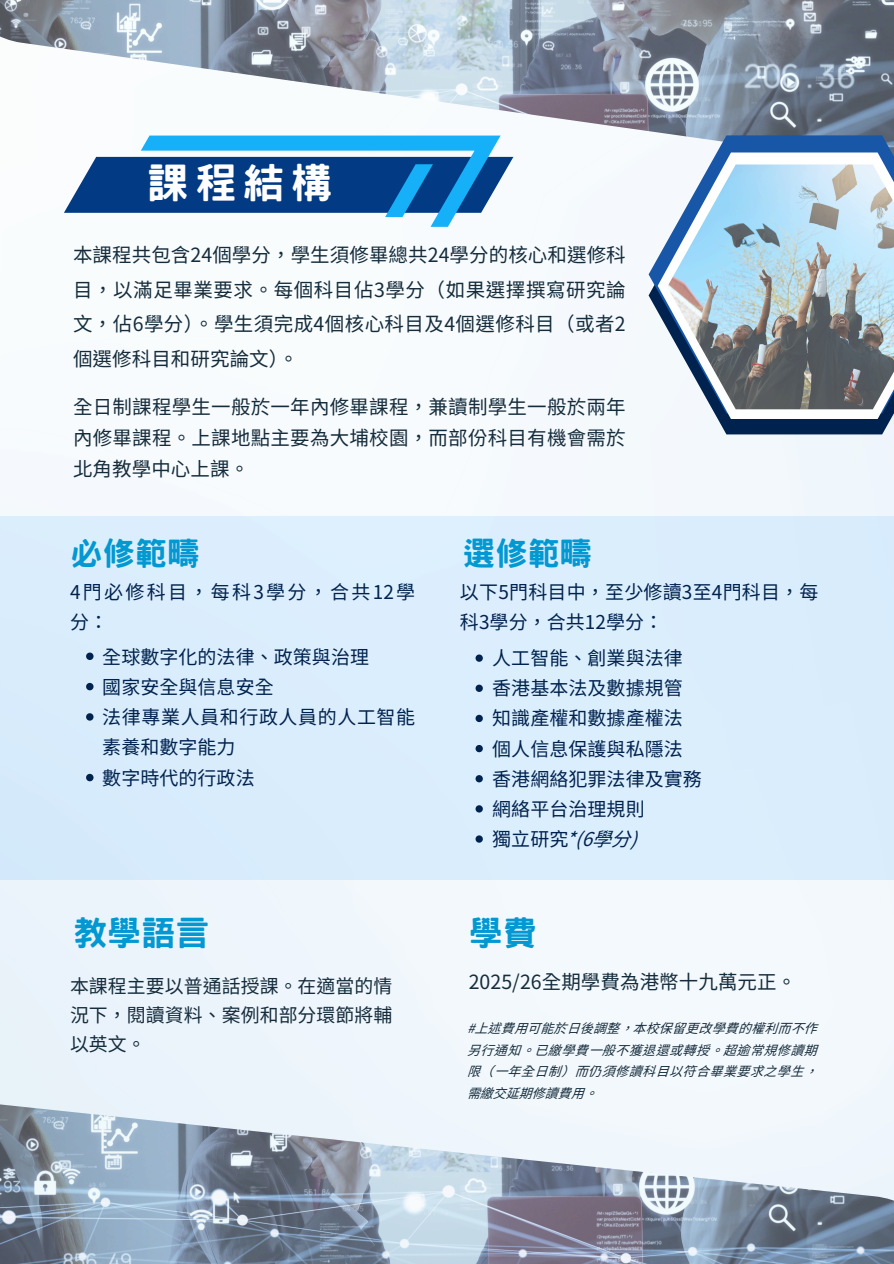
<style>
.page{position:relative;width:894px;height:1264px;background:#fff}
.page>*{position:absolute;margin:0;border:0;box-sizing:border-box;transform-origin:0 0}
.t1{font:800 41.55px "Han Wang Hei";color:#fff}
.t2{font:800 34.05px "Han Wang Hei";color:#0298d2}
.t3{font:800 32.4px "Han Wang Hei";color:#0298d2}
.t4{font:19.5px/34.5px "Source Han Sans SC";letter-spacing:.01em;color:#152c3c;text-align:justify}
.t5{font:18.9px/30.2px "Source Han Sans SC";letter-spacing:.005em;color:#00224f}
.t6{font:18.9px/29.2px "Source Han Sans SC";letter-spacing:.005em;color:#152c3c;text-align:justify}
.t7{font:18.9px/30.3px "Source Han Sans SC";letter-spacing:.03em;color:#00224f}
.t8{font:18.9px/30.3px "Source Han Sans SC";letter-spacing:.12em;color:#00224f}
.t9{font:12.9px/21.5px "Source Han Sans SC";letter-spacing:.045em;color:#152c3c}
</style>
<div class="page">
<img style="left:0;top:226px;width:893px;height:877px">
<svg style="left:64px;top:163px;width:446px;height:63px"></svg>
<div style="left:0;top:516px;width:893px;height:363px;background:#daedfc"></div>
<img style="left:0;top:1103px;width:893px;height:160px">
<img style="left:0;top:0;width:893px;height:163px">
<svg style="left:86px;top:652px;width:7px;height:8px"></svg>
<svg style="left:86px;top:683px;width:7px;height:7px"></svg>
<svg style="left:86px;top:713px;width:7px;height:7px"></svg>
<svg style="left:86px;top:773px;width:7px;height:8px"></svg>
<svg style="left:475px;top:654px;width:7px;height:7px"></svg>
<svg style="left:475px;top:684px;width:7px;height:8px"></svg>
<svg style="left:475px;top:714px;width:7px;height:8px"></svg>
<svg style="left:475px;top:745px;width:7px;height:7px"></svg>
<svg style="left:475px;top:775px;width:7px;height:7px"></svg>
<svg style="left:475px;top:805px;width:7px;height:7px"></svg>
<svg style="left:475px;top:835px;width:7px;height:7px"></svg>
<svg style="left:648px;top:413px;width:245px;height:21px;fill:#00224f"></svg>
<svg style="left:648px;top:135px;width:245px;height:278px"></svg>
<svg style="left:657px;top:152px;width:236px;height:267px"></svg>
<img style="left:667px;top:164px;width:226px;height:245px">
<p class="t1" style="left:147px;top:161px;width:186px">課程結構</p>
<p class="t4" style="left:73px;top:236px;width:554px">本課程共包含24個學分， 學生須修畢總共24學分的核心和選修科目， 以滿足畢業要求。 每個科目佔3學分（如果選擇撰寫研究論文， 佔6學分）。 學生須完成4個核心科目及4個選修科目（或者2個選修科目和研究論文）。</p>
<p class="t4" style="left:73px;top:390px;width:554px;line-height:30.8px">全日制課程學生一般於一年內修畢課程， 兼讀制學生一般於兩年內修畢課程。 上課地點主要為大埔校園， 而部份科目有機會需於北角教學中心上課。</p>
<h3 class="t3" style="left:70px;top:537px;width:131px">必修範疇</h3>
<h3 class="t8" style="left:70px;top:575px;width:346px">4門必修科目， 每科3學分， 合共12學分：</h3>
<h2 class="t5" style="left:102px;top:640px;width:268px">全球數字化的法律、 政策與治理</h2>
<h3 class="t5" style="left:102px;top:670px;width:171px">國家安全與信息安全</h3>
<p class="t7" style="left:102px;top:700px;width:312px">法律專業人員和行政人員的人工智能素養和數字能力</p>
<p class="t5" style="left:102px;top:761px;width:154px">數字時代的行政法</p>
<h1 class="t2" style="left:73px;top:916px;width:138px">教學語言</h1>
<p class="t6" style="left:70px;top:969px;width:324px">本課程主要以普通話授課。 在適當的情況下， 閱讀資料、 案例和部分環節將輔以英文。</p>
<p class="t3" style="left:462px;top:537px;width:131px">選修範疇</p>
<p class="t5" style="left:460px;top:575px;width:360px">以下5門科目中， 至少修讀3至4門科目， 每科3學分， 合共12學分：</p>
<h2 class="t5" style="left:492px;top:641px;width:192px">人工智能、 創業與法律</h2>
<h3 class="t5" style="left:492px;top:672px;width:190px">香港基本法及數據規管</h3>
<p class="t5" style="left:492px;top:702px;width:192px">知識產權和數據產權法</p>
<p class="t5" style="left:492px;top:732px;width:192px">個人信息保護與私隱法</p>
<p class="t5" style="left:492px;top:762px;width:210px">香港網絡犯罪法律及實務</p>
<p class="t5" style="left:492px;top:792px;width:154px">網絡平台治理規則</p>
<p class="t5" style="left:492px;top:822px;width:148px">獨立研究*(6學分)</p>
<p class="t2" style="left:468px;top:916px;width:70px">學費</p>
<p class="t4" style="left:468px;top:963px;width:315px">2025/26全期學費為港幣十九萬元正。</p>
<h2 class="t9" style="left:468px;top:1017px;width:351px">#上述費用可能於日後調整， 本校保留更改學費的權利而不作另行通知。 已繳學費一般不獲退還或轉授。 超逾常規修讀期限（一年全日制）而仍須修讀科目以符合畢業要求之學生，需繳交延期修讀費用。</h2>
</div>
